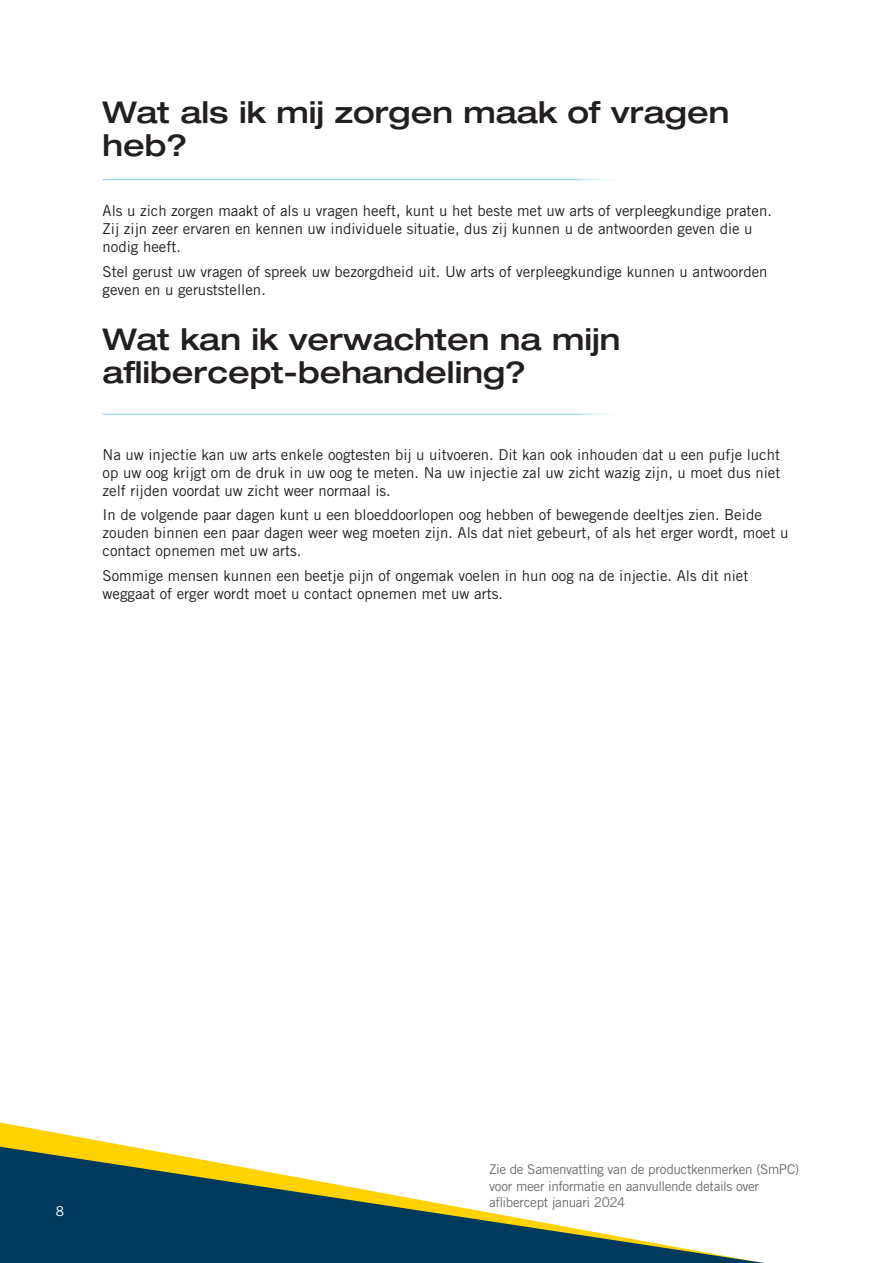
<style>
.page{position:relative;width:893px;height:1263px;background:#fff}
.page>*{position:absolute;margin:0;border:0;box-sizing:border-box;transform-origin:0 0}
.HEADING{font:500 expanded 30px/33px "Helvetica Neue LT Std";color:#231f20}
.BODY-1{font:15px/18px "Trade Gothic LT Std";color:#231f20}
.t1{font:13.5px/16.5px "Trade Gothic LT Std";letter-spacing:-.025em;color:#6c6d70}
.t2{font:13.5px "Trade Gothic LT Std";color:#fff}
</style>
<div class="page">
<svg style="left:0;top:1122px;width:116px;height:22px"></svg>
<svg style="left:0;top:1144px;width:764px;height:119px"></svg>
<hr style="left:103px;top:179px;width:524px;height:1px;background:#a1dcee">
<hr style="left:103px;top:414px;width:524px;height:1px;background:#a1dcee">
<p class="HEADING" style="left:103px;top:96px;width:628px">Wat als ik mij zorgen maak of vragen heb?</p>
<p class="BODY-1" style="left:103px;top:201px;width:671px">Als u zich zorgen maakt of als u vragen heeft, kunt u het beste met uw arts of verpleegkundige praten.<br>Zij zijn zeer ervaren en kennen uw individuele situatie, dus zij kunnen u de antwoorden geven die u nodig heeft.</p>
<p class="BODY-1" style="left:103px;top:262px;width:666px">Stel gerust uw vragen of spreek uw bezorgdheid uit. Uw arts of verpleegkundige kunnen u antwoorden geven en u geruststellen.</p>
<p class="HEADING" style="left:103px;top:322px;width:519px">Wat kan ik verwachten na mijn aflibercept-behandeling?</p>
<p class="BODY-1" style="left:103px;top:445px;width:679px;text-align:justify">Na uw injectie kan uw arts enkele oogtesten bij u uitvoeren. Dit kan ook inhouden dat u een pufje lucht op uw oog krijgt om de druk in uw oog te meten. Na uw injectie zal uw zicht wazig zijn, u moet dus niet zelf rijden voordat uw zicht weer normaal is.</p>
<p class="BODY-1" style="left:103px;top:506px;width:687px">In de volgende paar dagen kunt u een bloeddoorlopen oog hebben of bewegende deeltjes zien. Beide zouden binnen een paar dagen weer weg moeten zijn. Als dat niet gebeurt, of als het erger wordt, moet u contact opnemen met uw arts.</p>
<p class="BODY-1" style="left:103px;top:567px;width:647px">Sommige mensen kunnen een beetje pijn of ongemak voelen in hun oog na de injectie. Als dit niet weggaat of erger wordt moet u contact opnemen met uw arts.</p>
<p class="t2" style="left:56px;top:1203px;width:10px">8</p>
<p class="t1" style="left:489px;top:1161px;width:312px">Zie de Samenvatting van de productkenmerken (SmPC) voor meer informatie en aanvullende details over aflibercept januari 2024</p>
</div>
